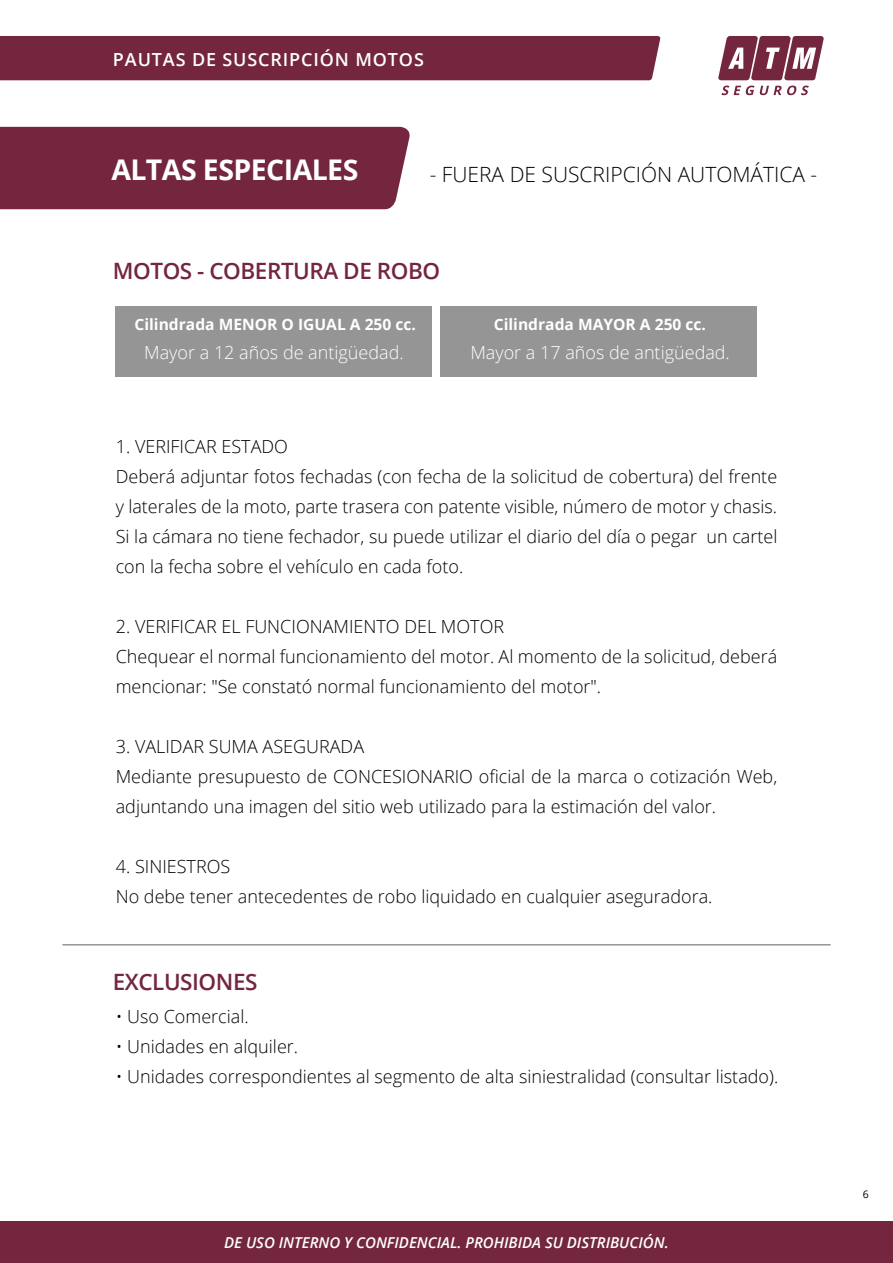
<style>
.page{position:relative;width:893px;height:1263px;background:#fff}
.page>*{position:absolute;margin:0;border:0;box-sizing:border-box;transform-origin:0 0}
.t1{font:700 28.5px "Open Sans";letter-spacing:-.02em;color:#fff}
.t2{font:600 22.5px "Open Sans";letter-spacing:-.02em;color:#73263d}
.t3{font:300 21px "Open Sans";color:#000}
.t4{font:300 18px/30px "Open Sans";color:#000}
.t5{font:300 18px "Open Sans";color:#fff}
.t6{font:600 18px "Open Sans";letter-spacing:.05em;color:#fff}
.t7{font:700 15.6px "Open Sans";color:#fff}
.t8{font:italic 600 15px "Open Sans";color:#fff}
.t9{font:10.5px "Open Sans";color:#000}
</style>
<div class="page">
<svg style="left:718px;top:36px;width:106px;height:44px"></svg>
<svg style="left:721px;top:86px;width:88px;height:9px"></svg>
<div style="left:0;top:36px;width:660px;height:44px;background:#73263d"></div>
<div style="left:115px;top:306px;width:317px;height:71px;background:#969595"></div>
<div style="left:440px;top:306px;width:316px;height:71px;background:#969595"></div>
<div style="left:0;top:127px;width:410px;height:82px;background:#73263d"></div>
<hr style="left:62px;top:944px;width:769px;height:1px;background:#969595">
<div style="left:0;top:1222px;width:893px;height:41px;background:#73263d"></div>
<p class="t6" style="left:113px;top:47px;width:312px">PAUTAS DE SUSCRIPCIÓN MOTOS</p>
<h1 class="t1" style="left:111px;top:149px;width:249px">ALTAS ESPECIALES</h1>
<p class="t3" style="left:430px;top:160px;width:389px">- FUERA DE SUSCRIPCIÓN AUTOMÁTICA -</p>
<p class="t2" style="left:113px;top:255px;width:329px">MOTOS - COBERTURA DE ROBO</p>
<p class="t7" style="left:135px;top:314px;width:283px">Cilindrada MENOR O IGUAL A 250 cc.</p>
<p class="t5" style="left:144px;top:340px;width:261px">Mayor a 12 años de antigüedad.</p>
<p class="t7" style="left:494px;top:314px;width:214px">Cilindrada MAYOR A 250 cc.</p>
<p class="t5" style="left:470px;top:340px;width:261px">Mayor a 17 años de antigüedad.</p>
<p class="t4" style="left:116px;top:430px;width:663px">1. VERIFICAR ESTADO<br>Deberá adjuntar fotos fechadas (con fecha de la solicitud de cobertura) del frente y laterales de la moto, parte trasera con patente visible, número de motor y chasis.<br>Si la cámara no tiene fechador, su puede utilizar el diario del día o pegar un cartel con la fecha sobre el vehículo en cada foto.</p>
<p class="t4" style="left:116px;top:611px;width:663px">2. VERIFICAR EL FUNCIONAMIENTO DEL MOTOR<br>Chequear el normal funcionamiento del motor. Al momento de la solicitud, deberá mencionar: "Se constató normal funcionamiento del motor".</p>
<p class="t4" style="left:116px;top:731px;width:663px">3. VALIDAR SUMA ASEGURADA<br>Mediante presupuesto de CONCESIONARIO oficial de la marca o cotización Web, adjuntando una imagen del sitio web utilizado para la estimación del valor.</p>
<p class="t4" style="left:116px;top:851px;width:598px">4. SINIESTROS<br>No debe tener antecedentes de robo liquidado en cualquier aseguradora.</p>
<p class="t2" style="left:113px;top:966px;width:146px">EXCLUSIONES</p>
<p class="t4" style="left:116px;top:1001px;width:135px">• Uso Comercial.</p>
<p class="t4" style="left:116px;top:1031px;width:184px">• Unidades en alquiler.</p>
<p class="t4" style="left:116px;top:1061px;width:664px">• Unidades correspondientes al segmento de alta siniestralidad (consultar listado).</p>
<p class="t8" style="left:224px;top:1232px;width:446px">DE USO INTERNO Y CONFIDENCIAL. PROHIBIDA SU DISTRIBUCIÓN.</p>
<p class="t9" style="left:863px;top:1187px;width:8px">6</p>
</div>
